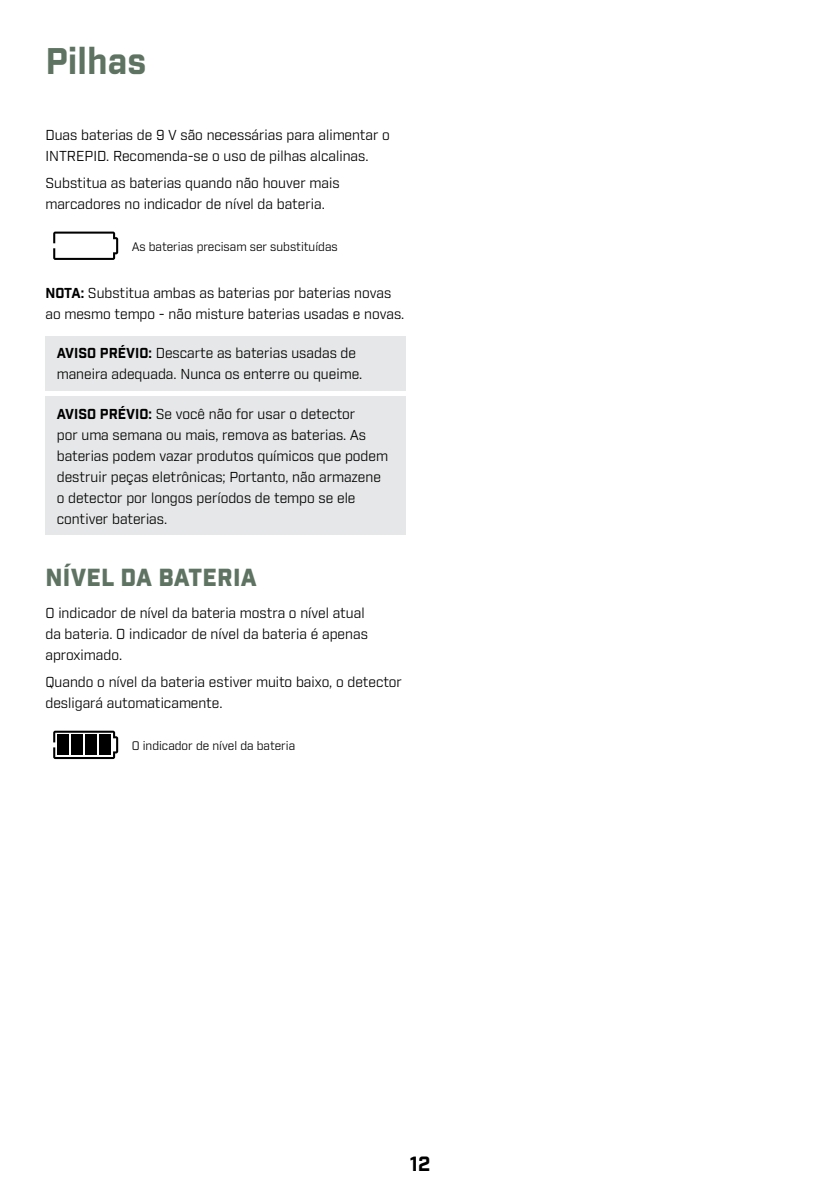
<style>
.page{position:relative;width:840px;height:1191px;background:#fff}
.page>*{position:absolute;margin:0;border:0;box-sizing:border-box;transform-origin:0 0}
.t1{font:700 36px "Industry";color:#5e7361}
.t2{font:900 24px "Industry";letter-spacing:.01em;color:#5e7361}
.t3{font:700 20px "Industry";color:#000}
.t4{font:14px/21px "Industry";color:#000}
.t5{font:12px "Industry";color:#000}
.s1{font-weight:700}
</style>
<div class="page">
<svg style="left:53px;top:231px;width:65px;height:29px"></svg>
<div style="left:45px;top:336px;width:360px;height:55px;background:#e6e7e8"></div>
<div style="left:45px;top:396px;width:360px;height:139px;background:#e6e7e8"></div>
<svg style="left:53px;top:730px;width:65px;height:29px"></svg>
<div style="left:71px;top:734px;width:12px;height:21px;background:#000"></div>
<div style="left:85px;top:734px;width:12px;height:21px;background:#000"></div>
<div style="left:99px;top:734px;width:12px;height:21px;background:#000"></div>
<div style="left:57px;top:734px;width:12px;height:21px;background:#000"></div>
<h1 class="t1" style="left:45px;top:39px;width:102px">Pilhas</h1>
<p class="t4" style="left:45px;top:125px;width:346px">Duas baterias de 9 V são necessárias para alimentar o<br>INTREPID. Recomenda-se o uso de pilhas alcalinas.</p>
<p class="t4" style="left:45px;top:173px;width:295px">Substitua as baterias quando não houver mais marcadores no indicador de nível da bateria.</p>
<p class="t5" style="left:132px;top:239px;width:207px">As baterias precisam ser substituídas</p>
<p class="t4" style="left:45px;top:283px;width:360px"><span class="s1">NOTA:</span> Substitua ambas as baterias por baterias novas ao mesmo tempo - não misture baterias usadas e novas.</p>
<p class="t4" style="left:57px;top:343px;width:307px"><span class="s1">AVISO PRÉVIO:</span> Descarte as baterias usadas de maneira adequada. Nunca os enterre ou queime.</p>
<p class="t4" style="left:57px;top:404px;width:332px"><span class="s1">AVISO PRÉVIO:</span> Se você não for usar o detector<br>por uma semana ou mais, remova as baterias. As baterias podem vazar produtos químicos que podem destruir peças eletrônicas; Portanto, não armazene o detector por longos períodos de tempo se ele contiver baterias.</p>
<h2 class="t2" style="left:45px;top:562px;width:213px">NÍVEL DA BATERIA</h2>
<p class="t4" style="left:45px;top:603px;width:324px">O indicador de nível da bateria mostra o nível atual da bateria. O indicador de nível da bateria é apenas aproximado.</p>
<p class="t4" style="left:45px;top:672px;width:358px">Quando o nível da bateria estiver muito baixo, o detector desligará automaticamente.</p>
<p class="t5" style="left:132px;top:738px;width:165px">O indicador de nível da bateria</p>
<h3 class="t3" style="left:409px;top:1151px;width:22px">12</h3>
</div>
